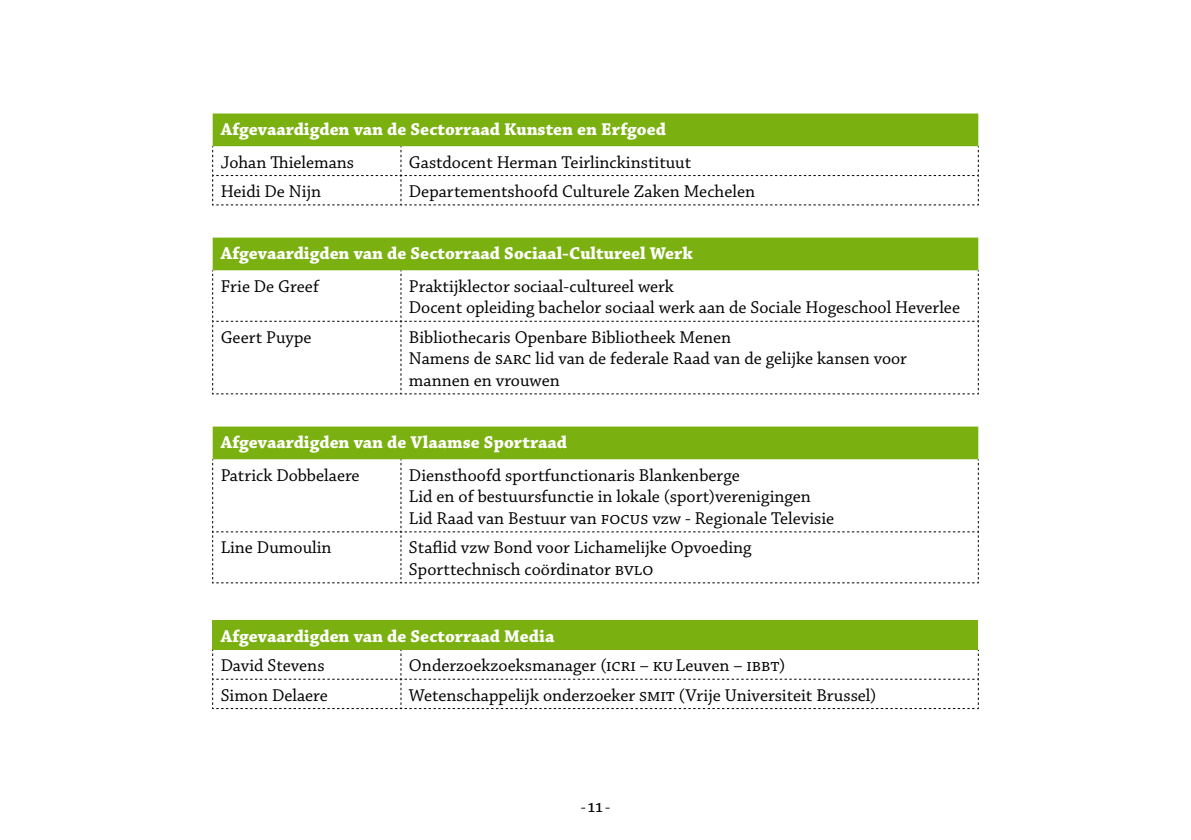
<style>
.page{position:relative;width:1191px;height:840px;background:#fff}
.page>*{position:absolute;margin:0;border:0;box-sizing:border-box;transform-origin:0 0}
.t1{font:18px/21.6px "Chaparral Pro";color:#000}
.t2{font:700 18px "Chaparral Pro";letter-spacing:.005em;color:#fff}
.t3{font:16px "Chaparral Pro";color:#000}
.s1{font-weight:600;font-size:14px}
</style>
<div class="page">
<svg style="left:213px;top:113px;width:765px;height:346px;fill:#7ab00f"></svg>
<svg style="left:212px;top:146px;width:767px;height:59px"></svg>
<svg style="left:212px;top:270px;width:767px;height:124px"></svg>
<svg style="left:212px;top:459px;width:767px;height:124px"></svg>
<div style="left:213px;top:620px;width:765px;height:29px;background:#7ab00f"></div>
<svg style="left:212px;top:649px;width:767px;height:59px"></svg>
<p class="t2" style="left:221px;top:118px;width:447px">Afgevaardigden van de Sectorraad Kunsten en Erfgoed</p>
<p class="t1" style="left:221px;top:152px;width:135px">Johan Thielemans</p>
<p class="t1" style="left:409px;top:152px;width:284px">Gastdocent Herman Teirlinckinstituut</p>
<p class="t1" style="left:221px;top:181px;width:102px">Heidi De Nijn</p>
<p class="t1" style="left:409px;top:181px;width:347px">Departementshoofd Culturele Zaken Mechelen</p>
<p class="t2" style="left:221px;top:242px;width:473px">Afgevaardigden van de Sectorraad Sociaal-Cultureel Werk</p>
<p class="t1" style="left:221px;top:276px;width:100px">Frie De Greef</p>
<p class="t1" style="left:409px;top:276px;width:552px">Praktijklector sociaal-cultureel werk<br>Docent opleiding bachelor sociaal werk aan de Sociale Hogeschool Heverlee</p>
<p class="t1" style="left:221px;top:326px;width:92px">Geert Puype</p>
<p class="t1" style="left:409px;top:326px;width:499px">Bibliothecaris Openbare Bibliotheek Menen<br>Namens de sarc lid van de federale Raad van de gelijke kansen voor mannen en vrouwen</p>
<p class="t2" style="left:221px;top:431px;width:348px">Afgevaardigden van de Vlaamse Sportraad</p>
<p class="t1" style="left:221px;top:464px;width:140px">Patrick Dobbelaere</p>
<p class="t1" style="left:409px;top:464px;width:427px">Diensthoofd sportfunctionaris Blankenberge<br>Lid en of bestuursfunctie in lokale (sport)verenigingen<br>Lid Raad van Bestuur van focus vzw - Regionale Televisie</p>
<p class="t1" style="left:221px;top:537px;width:112px">Line Dumoulin</p>
<p class="t1" style="left:409px;top:537px;width:344px">Staflid vzw Bond voor Lichamelijke Opvoeding<br>Sporttechnisch coördinator bvlo</p>
<p class="t2" style="left:221px;top:625px;width:335px">Afgevaardigden van de Sectorraad Media</p>
<p class="t1" style="left:221px;top:655px;width:105px">David Stevens</p>
<p class="t1" style="left:409px;top:655px;width:378px">Onderzoekzoeksmanager (icri – kuLeuven – ibbt)</p>
<p class="t1" style="left:221px;top:684px;width:109px">Simon Delaere</p>
<p class="t1" style="left:409px;top:684px;width:469px">Wetenschappelijk onderzoeker smit (Vrije Universiteit Brussel)</p>
<p class="t3" style="left:581px;top:797px;width:31px">-<span class="s1">11</span>-</p>
</div>
